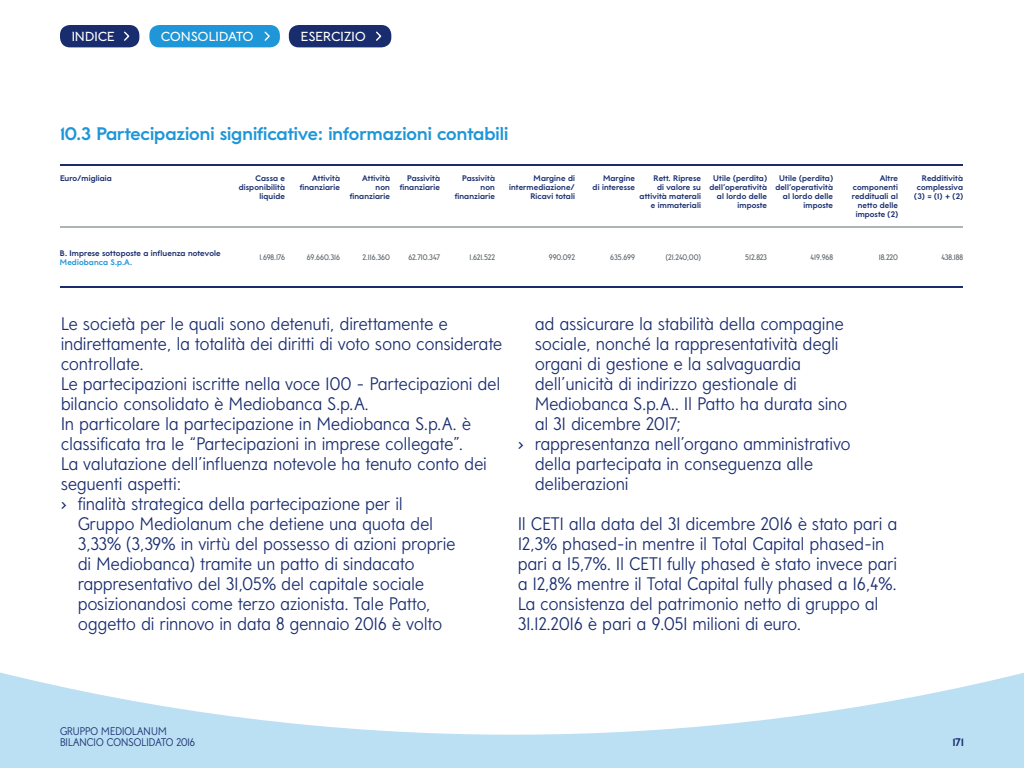
<style>
.page{position:relative;width:1024px;height:768px;background:#fff}
.page>*{position:absolute;margin:0;border:0;box-sizing:border-box;transform-origin:0 0}
.t1{font:300 18px/20px "Mediolanum Sans";letter-spacing:.02em;color:#192d6e}
.t2{font:18px "Mediolanum Semi serif Headline Bold";color:#1e96d7}
.t3{font:13px "Mediolanum Semi serif Headline Regular";letter-spacing:.015em;color:#fff}
.t4{font:300 11px/11px "Mediolanum Sans";letter-spacing:.01em;color:#192d6e}
.t5{font:700 11px "Mediolanum Sans";color:#192d6e}
.t6{font:8px/9px "Mediolanum Semi serif Headline Bold";letter-spacing:.015em;color:#192d6e;text-align:right}
.t7{font:8px "Mediolanum Sans";color:#5f696e}
.t8{font:8px "Mediolanum Semi serif Headline Bold";letter-spacing:.015em;color:#1e96d7}
.s1{font-family:"Inter Face";font-weight:400}
</style>
<div class="page">
<svg style="left:0;top:672px;width:1024px;height:96px;fill:#bbdff3"></svg>
<hr style="left:60px;top:164px;width:170px;height:2px;background:#192d6e">
<hr style="left:230px;top:164px;width:55px;height:2px;background:#192d6e">
<hr style="left:285px;top:164px;width:55px;height:2px;background:#192d6e">
<hr style="left:340px;top:164px;width:50px;height:2px;background:#192d6e">
<hr style="left:390px;top:164px;width:50px;height:2px;background:#192d6e">
<hr style="left:440px;top:164px;width:55px;height:2px;background:#192d6e">
<hr style="left:495px;top:164px;width:80px;height:2px;background:#192d6e">
<hr style="left:575px;top:164px;width:60px;height:2px;background:#192d6e">
<hr style="left:635px;top:164px;width:66px;height:2px;background:#192d6e">
<hr style="left:701px;top:164px;width:66px;height:2px;background:#192d6e">
<hr style="left:767px;top:164px;width:66px;height:2px;background:#192d6e">
<hr style="left:833px;top:164px;width:65px;height:2px;background:#192d6e">
<hr style="left:898px;top:164px;width:65px;height:2px;background:#192d6e">
<hr style="left:60px;top:227px;width:170px;height:1px;background:#5f696e">
<hr style="left:230px;top:227px;width:55px;height:1px;background:#5f696e">
<hr style="left:285px;top:227px;width:55px;height:1px;background:#5f696e">
<hr style="left:340px;top:227px;width:50px;height:1px;background:#5f696e">
<hr style="left:390px;top:227px;width:50px;height:1px;background:#5f696e">
<hr style="left:440px;top:227px;width:55px;height:1px;background:#5f696e">
<hr style="left:495px;top:227px;width:80px;height:1px;background:#5f696e">
<hr style="left:575px;top:227px;width:60px;height:1px;background:#5f696e">
<hr style="left:635px;top:227px;width:66px;height:1px;background:#5f696e">
<hr style="left:701px;top:227px;width:66px;height:1px;background:#5f696e">
<hr style="left:767px;top:227px;width:66px;height:1px;background:#5f696e">
<hr style="left:833px;top:227px;width:65px;height:1px;background:#5f696e">
<hr style="left:898px;top:227px;width:65px;height:1px;background:#5f696e">
<hr style="left:60px;top:286px;width:170px;height:2px;background:#192d6e">
<hr style="left:230px;top:286px;width:55px;height:2px;background:#192d6e">
<hr style="left:285px;top:286px;width:55px;height:2px;background:#192d6e">
<hr style="left:340px;top:286px;width:50px;height:2px;background:#192d6e">
<hr style="left:390px;top:286px;width:50px;height:2px;background:#192d6e">
<hr style="left:440px;top:286px;width:55px;height:2px;background:#192d6e">
<hr style="left:495px;top:286px;width:80px;height:2px;background:#192d6e">
<hr style="left:575px;top:286px;width:60px;height:2px;background:#192d6e">
<hr style="left:635px;top:286px;width:66px;height:2px;background:#192d6e">
<hr style="left:701px;top:286px;width:66px;height:2px;background:#192d6e">
<hr style="left:767px;top:286px;width:66px;height:2px;background:#192d6e">
<hr style="left:833px;top:286px;width:65px;height:2px;background:#192d6e">
<hr style="left:898px;top:286px;width:65px;height:2px;background:#192d6e">
<div style="left:60px;top:25px;width:79px;height:22px;background:#192d6e;border-radius:10px"></div>
<svg style="left:124px;top:31px;width:6px;height:10px"></svg>
<div style="left:149px;top:25px;width:131px;height:22px;background:#1e96d7;border-radius:10px"></div>
<svg style="left:264px;top:31px;width:6px;height:10px"></svg>
<div style="left:289px;top:25px;width:102px;height:22px;background:#192d6e;border-radius:10px"></div>
<svg style="left:376px;top:31px;width:6px;height:10px"></svg>
<p class="t3" style="left:72px;top:29px;width:44px">INDICE</p>
<p class="t3" style="left:161px;top:29px;width:94px">CONSOLIDATO</p>
<p class="t3" style="left:301px;top:29px;width:66px">ESERCIZIO</p>
<p class="t2" style="left:60px;top:123px;width:450px">10.3 Partecipazioni significative: informazioni contabili</p>
<p class="t6" style="left:60px;top:174px;width:53px">Euro/migliaia</p>
<p class="t6" style="left:239px;top:174px;width:48px">Cassa e disponibilità liquide</p>
<p class="t6" style="left:300px;top:174px;width:42px">Attività finanziarie</p>
<p class="t6" style="left:350px;top:174px;width:42px">Attività non finanziarie</p>
<p class="t6" style="left:400px;top:174px;width:42px">Passività finanziarie</p>
<p class="t6" style="left:455px;top:174px;width:42px">Passività non finanziarie</p>
<p class="t6" style="left:509px;top:174px;width:67px">Margine di intermediazione/<br>Ricavi totali</p>
<p class="t6" style="left:593px;top:174px;width:44px">Margine<br>di interesse</p>
<p class="t6" style="left:640px;top:174px;width:63px">Rett. Riprese<br>di valore su attività materali e immateriali</p>
<p class="t6" style="left:709px;top:174px;width:59px">Utile (perdita) dell’operatività al lordo delle imposte</p>
<p class="t6" style="left:775px;top:174px;width:59px">Utile (perdita) dell’operatività al lordo delle imposte</p>
<p class="t6" style="left:852px;top:174px;width:48px">Altre componenti reddituali al netto delle imposte (2)</p>
<p class="t6" style="left:914px;top:174px;width:50px">Redditività complessiva (3) = (1) + (2)</p>
<p class="t6" style="left:60px;top:249px;width:162px">B. Imprese sottoposte a influenza notevole</p>
<p class="t8" style="left:60px;top:258px;width:74px">Mediobanca S.p.A.</p>
<p class="t7" style="left:259px;top:253px;width:27px">1.698.176</p>
<p class="t7" style="left:307px;top:253px;width:35px">69.660.316</p>
<p class="t7" style="left:363px;top:253px;width:29px">2.116.360</p>
<p class="t7" style="left:408px;top:253px;width:33px">62.710.347</p>
<p class="t7" style="left:469px;top:253px;width:27px">1.621.522</p>
<p class="t7" style="left:549px;top:253px;width:28px">990.092</p>
<p class="t7" style="left:610px;top:253px;width:26px">635.699</p>
<p class="t7" style="left:666px;top:253px;width:37px">(21.240,00)</p>
<p class="t7" style="left:745px;top:253px;width:23px">512.823</p>
<p class="t7" style="left:811px;top:253px;width:24px">419.968</p>
<p class="t7" style="left:879px;top:253px;width:21px">18.220</p>
<p class="t7" style="left:941px;top:253px;width:23px">438.188</p>
<p class="t1" style="left:61px;top:314px;width:388px">Le società per le quali sono detenuti, direttamente e</p>
<p class="t1" style="left:61px;top:334px;width:443px">indirettamente, la totalità dei diritti di voto sono considerate</p>
<p class="t1" style="left:61px;top:354px;width:84px">controllate.</p>
<p class="t1" style="left:61px;top:374px;width:441px">Le partecipazioni iscritte nella voce 100 - Partecipazioni del</p>
<p class="t1" style="left:61px;top:394px;width:309px">bilancio consolidato è Mediobanca S.p.A.</p>
<p class="t1" style="left:61px;top:414px;width:411px">In particolare la partecipazione in Mediobanca S.p.A. è</p>
<p class="t1" style="left:61px;top:434px;width:403px">classificata tra le “Partecipazioni in imprese collegate”.</p>
<p class="t1" style="left:61px;top:454px;width:427px">La valutazione dell’influenza notevole ha tenuto conto dei</p>
<p class="t1" style="left:61px;top:474px;width:122px">seguenti aspetti:</p>
<p class="t1" style="left:61px;top:494px;width:343px"><span class="s1">›</span> finalità strategica della partecipazione per il</p>
<p class="t1" style="left:78px;top:514px;width:356px">Gruppo Mediolanum che detiene una quota del</p>
<p class="t1" style="left:78px;top:534px;width:379px">3,33% (3,39% in virtù del possesso di azioni proprie</p>
<p class="t1" style="left:78px;top:554px;width:338px">di Mediobanca) tramite un patto di sindacato</p>
<p class="t1" style="left:78px;top:574px;width:348px">rappresentativo del 31,05% del capitale sociale</p>
<p class="t1" style="left:78px;top:594px;width:354px">posizionandosi come terzo azionista. Tale Patto,</p>
<p class="t1" style="left:78px;top:614px;width:366px">oggetto di rinnovo in data 8 gennaio 2016 è volto</p>
<p class="t1" style="left:535px;top:314px;width:310px">ad assicurare la stabilità della compagine</p>
<p class="t1" style="left:535px;top:334px;width:305px">sociale, nonché la rappresentatività degli</p>
<p class="t1" style="left:535px;top:354px;width:267px">organi di gestione e la salvaguardia</p>
<p class="t1" style="left:535px;top:374px;width:263px">dell’unicità di indirizzo gestionale di</p>
<p class="t1" style="left:535px;top:394px;width:314px">Mediobanca S.p.A.. Il Patto ha durata sino</p>
<p class="t1" style="left:535px;top:414px;width:147px">al 31 dicembre 2017;</p>
<p class="t1" style="left:518px;top:434px;width:334px"><span class="s1">›</span> rappresentanza nell’organo amministrativo</p>
<p class="t1" style="left:535px;top:454px;width:279px">della partecipata in conseguenza alle</p>
<p class="t1" style="left:535px;top:474px;width:95px">deliberazioni</p>
<p class="t1" style="left:518px;top:514px;width:381px">Il CET1 alla data del 31 dicembre 2016 è stato pari a 12,3% phased-in mentre il Total Capital phased-in pari a 15,7%. Il CET1 fully phased è stato invece pari a 12,8% mentre il Total Capital fully phased a 16,4%.<br>La consistenza del patrimonio netto di gruppo al 31.12.2016 è pari a 9.051 milioni di euro.</p>
<p class="t4" style="left:60px;top:726px;width:137px">GRUPPO MEDIOLANUM<br>BILANCIO CONSOLIDATO 2016</p>
<p class="t5" style="left:952px;top:736px;width:13px">171</p>
</div>
